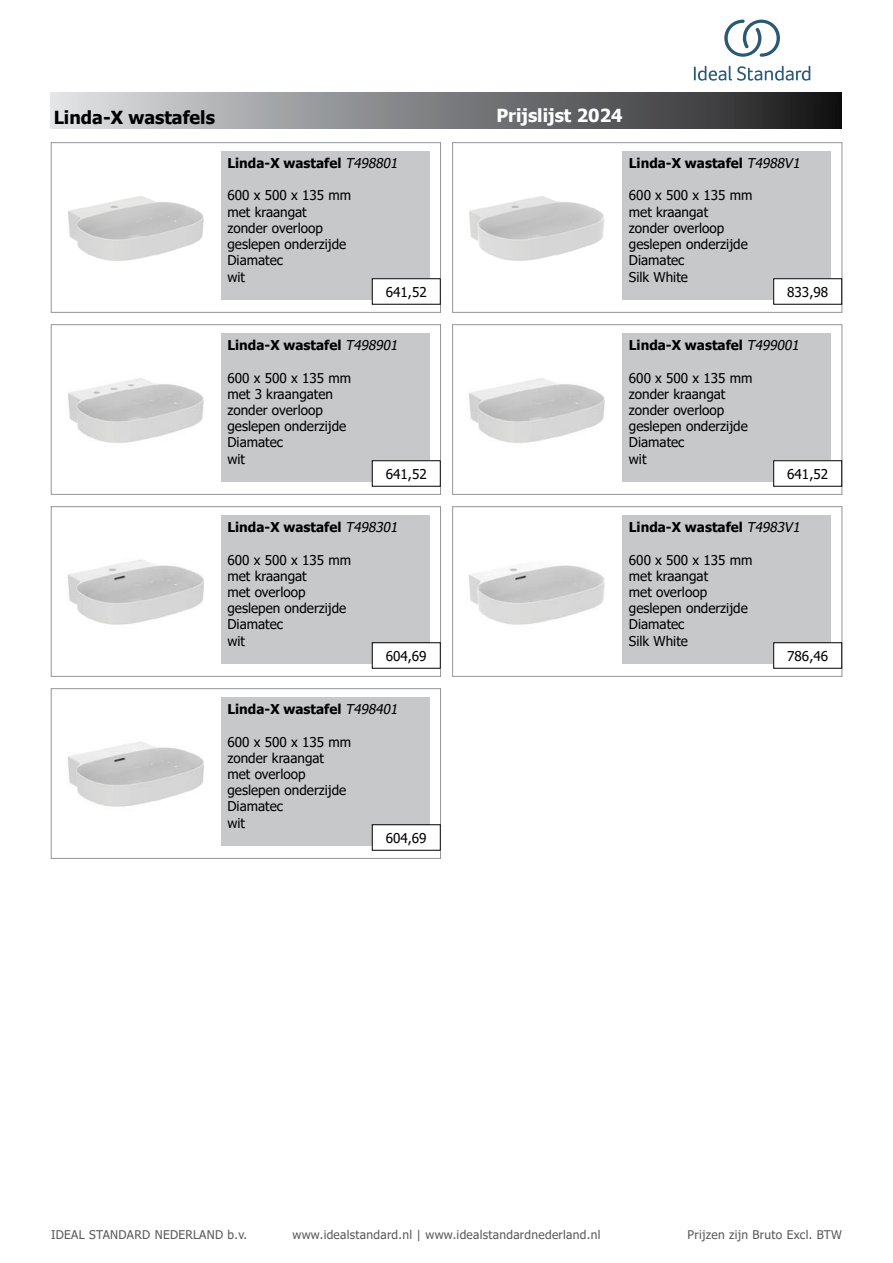
<style>
.page{position:relative;width:893px;height:1263px;background:#fff}
.page>*{position:absolute;margin:0;border:0;box-sizing:border-box;transform-origin:0 0}
.t1{font:700 18px "Tahoma";color:#000}
.t2{font:700 18px "Tahoma";color:#fff}
.t3{font:13.5px/16.2px "Tahoma";color:#000}
.t4{font:700 13.5px "Tahoma";color:#000}
.t5{font:12px "Tahoma";letter-spacing:.025em;color:#58595b}
.s1{font-weight:400;font-style:italic}
</style>
<div class="page">
<div style="left:51px;top:92px;width:791px;height:37px;background:linear-gradient(to right,#dee1e3,#1a1a1b)"></div>
<div style="left:51px;top:506px;width:390px;height:170px;border:1px solid #939598"></div>
<img style="left:68px;top:559px;width:136px;height:66px">
<div style="left:221px;top:515px;width:209px;height:149px;background:#c7c8ca"></div>
<div style="left:452px;top:506px;width:390px;height:170px;border:1px solid #939598"></div>
<img style="left:469px;top:565px;width:136px;height:60px">
<div style="left:622px;top:515px;width:209px;height:149px;background:#c7c8ca"></div>
<div style="left:51px;top:688px;width:390px;height:170px;border:1px solid #939598"></div>
<img style="left:68px;top:741px;width:136px;height:66px">
<div style="left:221px;top:697px;width:209px;height:149px;background:#c7c8ca"></div>
<div style="left:51px;top:142px;width:390px;height:171px;border:1px solid #939598"></div>
<img style="left:68px;top:196px;width:136px;height:65px">
<div style="left:221px;top:151px;width:209px;height:149px;background:#c7c8ca"></div>
<div style="left:452px;top:142px;width:390px;height:171px;border:1px solid #939598"></div>
<img style="left:469px;top:196px;width:136px;height:65px">
<div style="left:622px;top:151px;width:209px;height:149px;background:#c7c8ca"></div>
<div style="left:51px;top:324px;width:390px;height:171px;border:1px solid #939598"></div>
<img style="left:68px;top:378px;width:136px;height:65px">
<div style="left:221px;top:333px;width:209px;height:149px;background:#c7c8ca"></div>
<div style="left:452px;top:324px;width:390px;height:171px;border:1px solid #939598"></div>
<img style="left:469px;top:378px;width:136px;height:65px">
<div style="left:622px;top:333px;width:209px;height:149px;background:#c7c8ca"></div>
<div style="left:372px;top:643px;width:68px;height:25px;background:#fff"></div>
<div style="left:372px;top:642px;width:68px;height:26px;border:1px solid #000"></div>
<div style="left:774px;top:643px;width:68px;height:25px;background:#fff"></div>
<div style="left:773px;top:642px;width:69px;height:26px;border:1px solid #000"></div>
<div style="left:372px;top:825px;width:68px;height:25px;background:#fff"></div>
<div style="left:372px;top:824px;width:68px;height:26px;border:1px solid #000"></div>
<div style="left:372px;top:279px;width:68px;height:25px;background:#fff"></div>
<div style="left:774px;top:279px;width:68px;height:25px;background:#fff"></div>
<div style="left:372px;top:461px;width:68px;height:25px;background:#fff"></div>
<div style="left:372px;top:460px;width:68px;height:26px;border:1px solid #000"></div>
<div style="left:774px;top:461px;width:68px;height:25px;background:#fff"></div>
<div style="left:773px;top:460px;width:69px;height:26px;border:1px solid #000"></div>
<svg style="left:694px;top:66px;width:116px;height:15px"></svg>
<svg style="left:724px;top:20px;width:56px;height:37px"></svg>
<h1 class="t1" style="left:54px;top:105px;width:163px">Linda-X wastafels</h1>
<p class="t4" style="left:227px;top:154px;width:175px">Linda-X wastafel <span class="s1">T498801</span></p>
<p class="t3" style="left:227px;top:188px;width:125px">600 x 500 x 135 mm met kraangat<br>zonder overloop geslepen onderzijde<br>Diamatec<br>wit</p>
<h1 class="t2" style="left:496px;top:103px;width:128px">Prijslijst 2024</h1>
<p class="t4" style="left:629px;top:154px;width:176px">Linda-X wastafel <span class="s1">T4988V1</span></p>
<p class="t3" style="left:629px;top:188px;width:125px">600 x 500 x 135 mm met kraangat<br>zonder overloop geslepen onderzijde<br>Diamatec<br>Silk White</p>
<p class="t3" style="left:386px;top:284px;width:42px">641,52</p>
<p class="t3" style="left:787px;top:284px;width:42px">833,98</p>
<p class="t4" style="left:227px;top:336px;width:175px">Linda-X wastafel <span class="s1">T498901</span></p>
<p class="t3" style="left:227px;top:370px;width:125px">600 x 500 x 135 mm met 3 kraangaten zonder overloop geslepen onderzijde<br>Diamatec<br>wit</p>
<p class="t4" style="left:629px;top:336px;width:175px">Linda-X wastafel <span class="s1">T499001</span></p>
<p class="t3" style="left:629px;top:370px;width:125px">600 x 500 x 135 mm zonder kraangat zonder overloop geslepen onderzijde<br>Diamatec<br>wit</p>
<p class="t3" style="left:386px;top:466px;width:42px">641,52</p>
<p class="t3" style="left:787px;top:466px;width:42px">641,52</p>
<p class="t4" style="left:227px;top:518px;width:175px">Linda-X wastafel <span class="s1">T498301</span></p>
<p class="t3" style="left:227px;top:552px;width:125px">600 x 500 x 135 mm met kraangat<br>met overloop geslepen onderzijde<br>Diamatec<br>wit</p>
<p class="t4" style="left:629px;top:518px;width:176px">Linda-X wastafel <span class="s1">T4983V1</span></p>
<p class="t3" style="left:629px;top:552px;width:125px">600 x 500 x 135 mm met kraangat<br>met overloop geslepen onderzijde<br>Diamatec<br>Silk White</p>
<p class="t3" style="left:386px;top:648px;width:42px">604,69</p>
<p class="t3" style="left:787px;top:648px;width:42px">786,46</p>
<p class="t4" style="left:227px;top:700px;width:175px">Linda-X wastafel <span class="s1">T498401</span></p>
<p class="t3" style="left:227px;top:734px;width:125px">600 x 500 x 135 mm zonder kraangat<br>met overloop geslepen onderzijde<br>Diamatec<br>wit</p>
<p class="t3" style="left:386px;top:830px;width:42px">604,69</p>
<p class="t5" style="left:51px;top:1227px;width:198px">IDEAL STANDARD NEDERLAND b.v.</p>
<p class="t5" style="left:292px;top:1227px;width:309px">www.idealstandard.nl | www.idealstandardnederland.nl</p>
<p class="t5" style="left:688px;top:1227px;width:156px">Prijzen zijn Bruto Excl. BTW</p>
</div>
